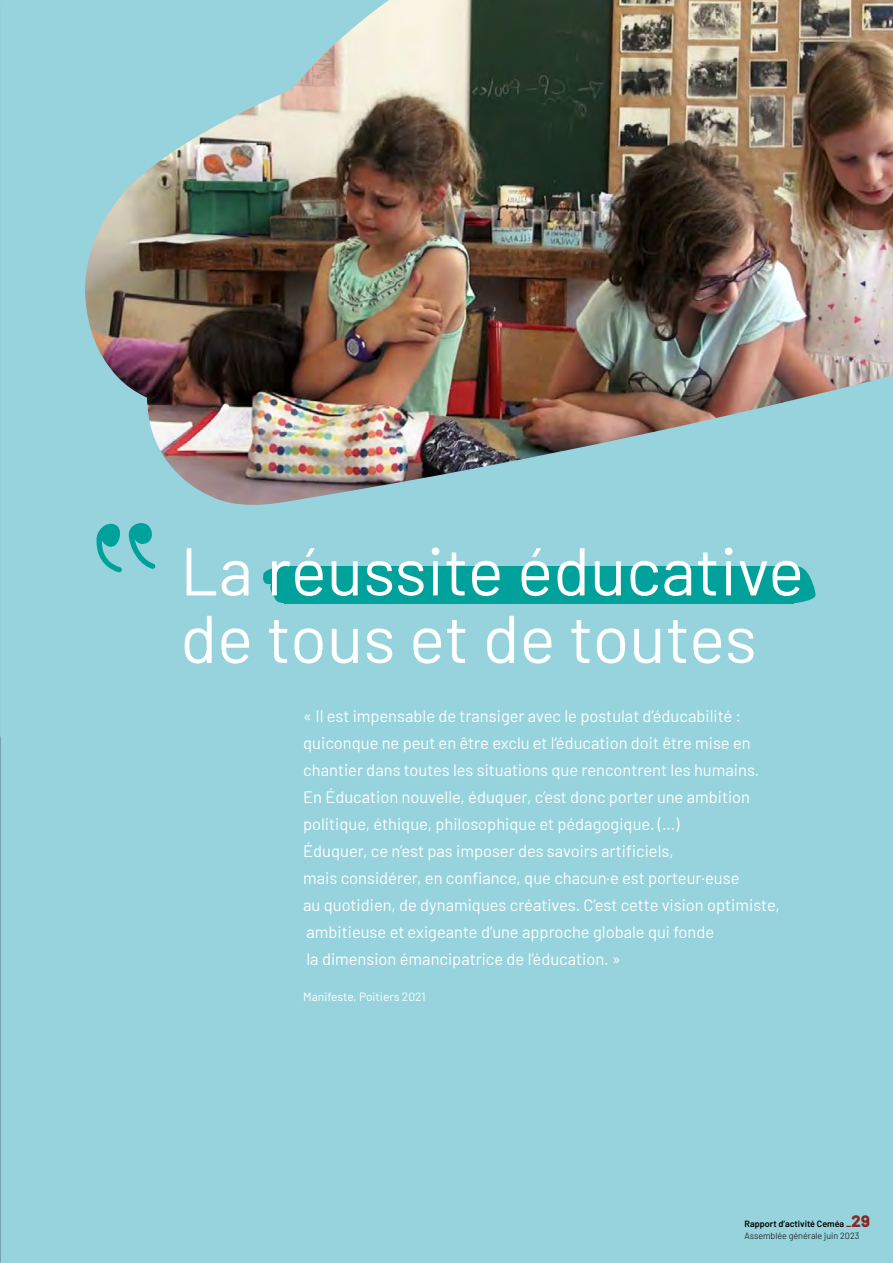
<style>
.page{position:relative;width:893px;height:1263px;background:#96d3dd}
.page>*{position:absolute;margin:0;border:0;box-sizing:border-box;transform-origin:0 0}
.page-garde-titre{font:67.5px/67.5px "Barlow";color:#fff}
.page-garde-texte-intro{font:16.5px/27px "Barlow";color:#fff}
.page-garde-signature{font:12px "Barlow";color:#fff}
.t1{font:300 9px/12px "Barlow";color:#000}
.s1{font-weight:600}
.s2{font-weight:800;font-size:9.75px;color:#e7332a}
.s3{font-weight:800;font-size:16.5px;color:#e7332a}
</style>
<div class="page">
<img style="left:85px;top:0;width:808px;height:505px">
<svg style="left:96px;top:523px;width:26px;height:50px"></svg>
<svg style="left:129px;top:523px;width:27px;height:46px"></svg>
<svg style="left:263px;top:566px;width:22px;height:37px"></svg>
<div style="left:285px;top:566px;width:509px;height:37px;background:#00a19a"></div>
<svg style="left:794px;top:566px;width:22px;height:37px"></svg>
<p class="page-garde-titre" style="left:180px;top:532px;width:625px">La réussite éducative de tous et de toutes</p>
<p class="page-garde-texte-intro" style="left:303px;top:702px;width:478px">« Il est impensable de transiger avec le postulat d’éducabilité : quiconque ne peut en être exclu et l’éducation doit être mise en chantier dans toutes les situations que rencontrent les humains.<br>En Éducation nouvelle, éduquer, c’est donc porter une ambition politique, éthique, philosophique et pédagogique. (…)<br>Éduquer, ce n’est pas imposer des savoirs artificiels,<br>mais considérer, en confiance, que chacun·e est porteur·euse<br>au quotidien, de dynamiques créatives. C’est cette vision optimiste, ambitieuse et exigeante d’une approche globale qui fonde<br>la dimension émancipatrice de l’éducation. »</p>
<p class="page-garde-signature" style="left:303px;top:988px;width:124px">Manifeste, Poitiers 2021</p>
<p class="t1" style="left:745px;top:1217px;width:127px"><span class="s1">Rapport d’activité Ceméa</span> <span class="s2">_</span><span class="s3">29<br></span>Assemblée générale juin 2023</p>
</div>
